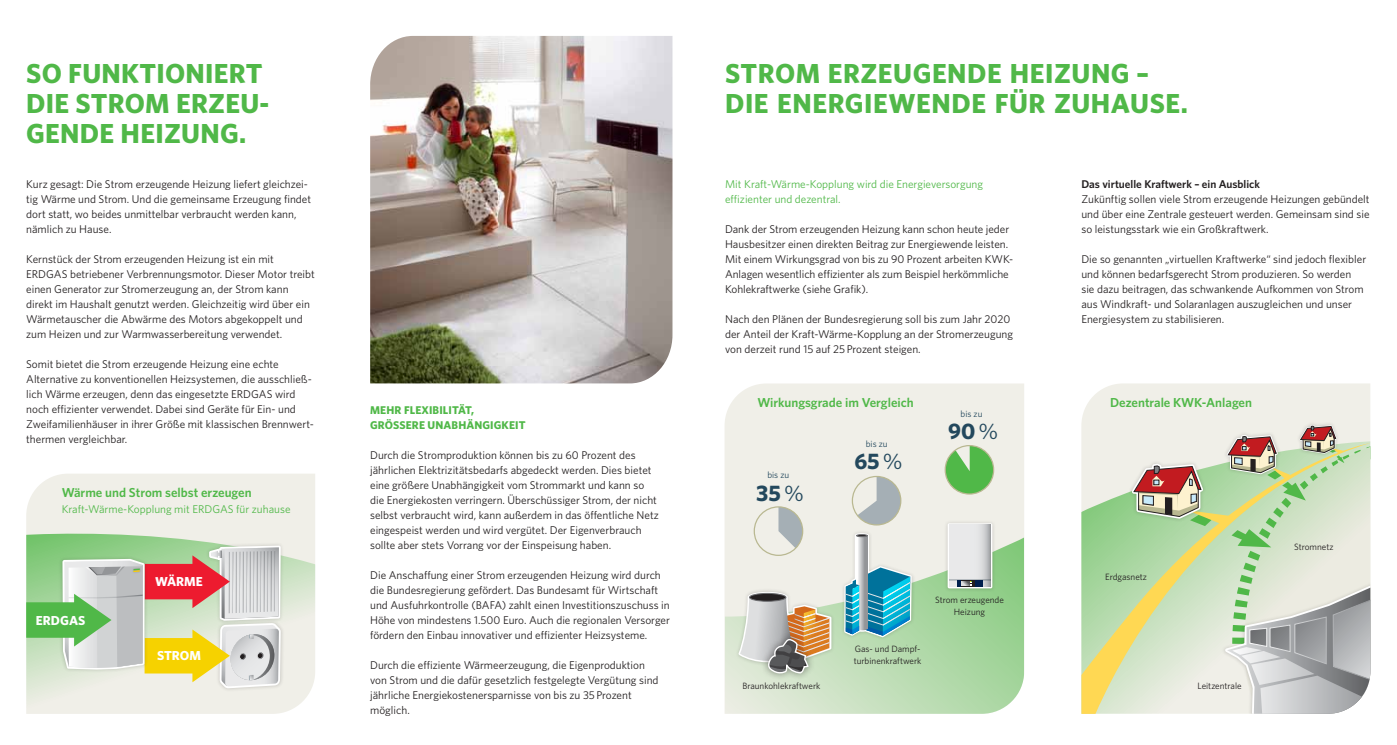
<style>
.page{position:relative;width:1397px;height:745px;background:#fff}
.page>*{position:absolute;margin:0;border:0;box-sizing:border-box;transform-origin:0 0}
.t1{font:700 27.5px/30px "Whitney";letter-spacing:.015em;color:#50b848}
.t2{font:700 22.5px "Whitney";color:#23485d}
.t3{font:600 13px "Whitney";letter-spacing:-.005em;color:#50b848}
.t4{font:700 13px "Whitney";color:#fff}
.t5{font:11.25px/15px "Whitney";color:#231f20}
.t6{font:11.25px/15px "Whitney";color:#50b848}
.t7{font:700 11.25px/15px "Whitney";letter-spacing:.01em;color:#50b848}
.t8{font:600 11.25px "Whitney";color:#231f20}
.t9{font:9.12px/11.5px "Whitney";color:#231f20;text-align:center}
.t10{font:9.12px "Whitney";color:#23485d}
.s1{font-weight:400}
</style>
<div class="page">
<div style="left:724px;top:383px;width:300px;height:154px;background:#f0efe8"></div>
<svg style="left:724px;top:537px;width:300px;height:176px;background:#c3dfbb"></svg>
<svg style="left:289px;top:526px;width:26px;height:184px;background:#e9ede1"></svg>
<img style="left:370px;top:36px;width:302px;height:347px">
<div style="left:1081px;top:383px;width:288px;height:54px;background:#f0efe8"></div>
<svg style="left:1081px;top:442px;width:48px;height:271px;background:#c8dca6"></svg>
<div style="left:1295px;top:421px;width:44px;height:36px;background:#eeede6"></div>
<svg style="left:778px;top:506px;width:24px;height:45px"></svg>
<div style="left:753px;top:506px;width:50px;height:49px;border:1px solid #b9b891;border-radius:50%"></div>
<svg style="left:945px;top:445px;width:48px;height:48px;background:#7fc675"></svg>
<div style="left:944px;top:444px;width:50px;height:50px;border:1px solid #b9b891;border-radius:50%"></div>
<div style="left:840px;top:529px;width:75px;height:111px;background:#231f20;opacity:.2"></div>
<div style="left:943px;top:519px;width:52px;height:72px;background:#231f20;opacity:.2"></div>
<div style="left:947px;top:523px;width:45px;height:65px;border:2px solid #fff"></div>
<svg style="left:949px;top:524px;width:41px;height:62px;background:#dedfe1"></svg>
<hr style="left:949px;top:579px;width:41px;height:1px;background:#a5afb5">
<div style="left:957px;top:580px;width:25px;height:6px;background:#001f4d"></div>
<div style="left:961px;top:580px;width:14px;height:6px;background:#231f20"></div>
<svg style="left:961px;top:581px;width:11px;height:4px"></svg>
<svg style="left:843px;top:383px;width:69px;height:331px;background:#bfd9d1"></svg>
<div style="left:851px;top:475px;width:50px;height:50px;border:1px solid #b9b891;border-radius:50%"></div>
<svg style="left:1129px;top:424px;width:240px;height:289px;background:#cbd2ba"></svg>
<svg style="left:26px;top:474px;width:263px;height:240px;background:#d5d7be"></svg>
<div style="left:735px;top:587px;width:99px;height:78px;background:#231f20;opacity:.2"></div>
<div style="left:760px;top:631px;width:55px;height:49px;background:#231f20;opacity:.5"></div>
<svg style="left:737px;top:590px;width:95px;height:84px;background:#c5b9a6"></svg>
<h1 class="t1" style="left:26px;top:58px;width:244px">SO FUNKTIONIERT<br>DIE STROM ERZEU-<br>GENDE HEIZUNG.</h1>
<p class="t5" style="left:26px;top:176px;width:286px">Kurz gesagt: Die Strom erzeugende Heizung liefert gleichzei&shy;tig Wärme und Strom. Und die gemeinsame Erzeugung findet dort statt, wo beides unmittelbar verbraucht werden kann, nämlich zu Hause.</p>
<p class="t5" style="left:26px;top:251px;width:290px">Kernstück der Strom erzeugenden Heizung ist ein mit ERDGAS betriebener Verbrennungsmotor. Dieser Motor treibt einen Generator zur Stromerzeugung an, der Strom kann direkt im Haushalt genutzt werden. Gleichzeitig wird über ein Wärmetauscher die Abwärme des Motors abgekoppelt und zum Heizen und zur Warmwasserbereitung verwendet.</p>
<p class="t5" style="left:26px;top:356px;width:289px">Somit bietet die Strom erzeugende Heizung eine echte Alternative zu konventionellen Heizsystemen, die ausschließ&shy;lich Wärme erzeugen, denn das eingesetzte ERDGAS wird noch effizienter verwendet. Dabei sind Geräte für Ein- und Zweifamilienhäuser in ihrer Größe mit klassischen Brennwert&shy;thermen vergleichbar.</p>
<p class="t3" style="left:62px;top:483px;width:191px">Wärme und Strom selbst erzeugen</p>
<p class="t6" style="left:62px;top:501px;width:230px">Kraft-Wärme-Kopplung mit ERDGAS für zuhause</p>
<p class="t4" style="left:36px;top:611px;width:10px">ERDGAS</p>
<p class="t4" style="left:155px;top:572px;width:22px">WÄRME</p>
<p class="t4" style="left:157px;top:646px;width:10px">STROM</p>
<p class="t7" style="left:370px;top:401px;width:157px">MEHR FLEXIBILITÄT,<br>GRÖSSERE UNABHÄNGIGKEIT</p>
<p class="t5" style="left:370px;top:446px;width:290px">Durch die Stromproduktion können bis zu 60 Prozent des jährlichen Elektrizitätsbedarfs abgedeckt werden. Dies bietet eine größere Unabhängigkeit vom Strommarkt und kann so die Energiekosten verringern. Überschüssiger Strom, der nicht selbst verbraucht wird, kann außerdem in das öffentliche Netz eingespeist werden und wird vergütet. Der Eigenverbrauch sollte aber stets Vorrang vor der Einspeisung haben.</p>
<p class="t5" style="left:370px;top:566px;width:301px">Die Anschaffung einer Strom erzeugenden Heizung wird durch die Bundesregierung gefördert. Das Bundesamt für Wirtschaft und Ausfuhrkontrolle (BAFA) zahlt einen Investitionszuschuss in Höhe von mindestens 1.500 Euro. Auch die regionalen Versorger fördern den Einbau innovativer und effizienter Heizsysteme.</p>
<p class="t5" style="left:370px;top:656px;width:290px">Durch die effiziente Wärmeerzeugung, die Eigenproduktion von Strom und die dafür gesetzlich festgelegte Vergütung sind jährliche Energiekostenersparnisse von bis zu 35 Prozent möglich.</p>
<h1 class="t1" style="left:725px;top:58px;width:464px">STROM ERZEUGENDE HEIZUNG –<br>DIE ENERGIEWENDE FÜR ZUHAUSE.</h1>
<p class="t6" style="left:725px;top:176px;width:259px">Mit Kraft-Wärme-Kopplung wird die Energieversorgung effizienter und dezentral.</p>
<p class="t5" style="left:725px;top:221px;width:290px">Dank der Strom erzeugenden Heizung kann schon heute jeder Hausbesitzer einen direkten Beitrag zur Energiewende leisten.<br>Mit einem Wirkungsgrad von bis zu 90 Prozent arbeiten KWK-Anlagen wesentlich effizienter als zum Beispiel herkömmliche Kohlekraftwerke (siehe Grafik).</p>
<p class="t5" style="left:725px;top:311px;width:289px">Nach den Plänen der Bundesregierung soll bis zum Jahr 2020 der Anteil der Kraft-Wärme-Kopplung an der Stromerzeugung von derzeit rund 15 auf 25 Prozent steigen.</p>
<p class="t3" style="left:757px;top:393px;width:158px">Wirkungsgrade im Vergleich</p>
<p class="t10" style="left:865px;top:437px;width:23px">bis zu</p>
<p class="t10" style="left:767px;top:468px;width:23px">bis zu</p>
<h2 class="t2" style="left:756px;top:477px;width:49px">35 <span class="s1">%</span></h2>
<h2 class="t2" style="left:854px;top:446px;width:50px">65 <span class="s1">%</span></h2>
<p class="t10" style="left:960px;top:407px;width:23px">bis zu</p>
<h2 class="t2" style="left:948px;top:416px;width:52px">90 <span class="s1">%</span></h2>
<p class="t9" style="left:742px;top:679px;width:79px">Braunkohlekraftwerk</p>
<p class="t9" style="left:853px;top:642px;width:69px;text-align:left">Gas- und Dampf&shy;turbinenkraftwerk</p>
<p class="t9" style="left:934px;top:593px;width:70px">Strom erzeugende<br>Heizung</p>
<p class="t8" style="left:1081px;top:177px;width:180px">Das virtuelle Kraftwerk – ein Ausblick</p>
<p class="t5" style="left:1081px;top:191px;width:290px;text-align:justify">Zukünftig sollen viele Strom erzeugende Heizungen gebündelt und über eine Zentrale gesteuert werden. Gemeinsam sind sie so leistungsstark wie ein Großkraftwerk.</p>
<p class="t5" style="left:1081px;top:251px;width:286px">Die so genannten „virtuellen Kraftwerke“ sind jedoch flexibler und können bedarfsgerecht Strom produzieren. So werden sie dazu beitragen, das schwankende Aufkommen von Strom aus Windkraft- und Solaranlagen auszugleichen und unser Energiesystem zu stabilisieren.</p>
<p class="t3" style="left:1109px;top:394px;width:143px">Dezentrale KWK-Anlagen</p>
<p class="t9" style="left:1104px;top:570px;width:43px">Erdgasnetz</p>
<p class="t9" style="left:1197px;top:679px;width:46px">Leitzentrale</p>
<p class="t9" style="left:1293px;top:540px;width:41px">Stromnetz</p>
</div>
